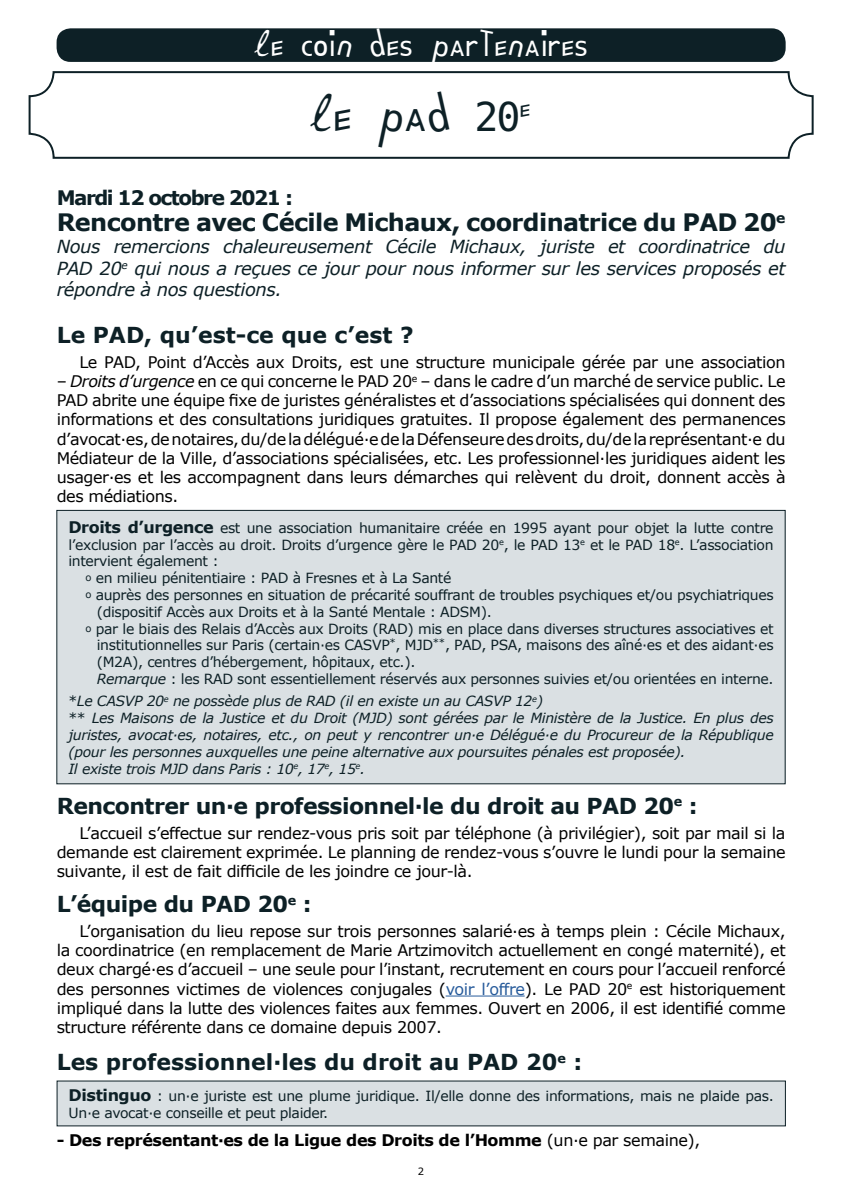
<style>
.page{position:relative;width:842px;height:1191px;background:#fff}
.page>*{position:absolute;margin:0;border:0;box-sizing:border-box;transform-origin:0 0}
.t1{font:40px "Eido";color:#0d2026}
.t2{font:28px "Eido";color:#fff}
.t3{font:700 24px "Verdana";letter-spacing:-.025em;color:#0d2026}
.t4{font:700 22px "Verdana";letter-spacing:-.025em;color:#0d2026}
.t5{font:700 22px "Verdana";color:#0d2026}
.t6{font:700 20px "Verdana";letter-spacing:-.075em;color:#0d2026}
.t7{font:italic 18px/21.6px "Verdana";letter-spacing:-.025em;color:#0d2026;text-align:justify}
.t8{font:16px/19.2px "Verdana";letter-spacing:-.025em;color:#000;text-align:justify}
.t9{font:700 16px "Verdana";letter-spacing:-.025em;color:#000}
.t10{font:14px/16.8px "Verdana";letter-spacing:-.025em;color:#0d2026}
.t11{font:italic 14px/16.8px "Verdana";letter-spacing:-.025em;color:#0d2026}
.t12{font:10px "Verdana";color:#000}
.s1{font-style:italic}
.s2{font-weight:700;font-size:16px}
.s3{font-size:10px}
.s4{font-style:normal}
.s5{color:#275b9b}
.s6{font-weight:400}
</style>
<div class="page">
<div style="left:57px;top:28px;width:729px;height:34px;background:#0d2026;border-radius:14px"></div>
<div style="left:29px;top:71px;width:785px;height:88px;border:2px solid #0d2026;border-radius:24px"></div>
<hr style="left:446px;top:995px;width:79px;height:1px;background:#275b9b">
<div style="left:57px;top:510px;width:728px;height:274px;background:#dae0e3"></div>
<div style="left:57px;top:510px;width:728px;height:274px;border:1px solid #0d2026"></div>
<div style="left:57px;top:1081px;width:728px;height:44px;background:#dae0e3"></div>
<h2 class="t2" style="left:253px;top:20px;width:336px">le coin des partenaires</h2>
<h1 class="t1" style="left:308px;top:79px;width:224px">le pad 20<sup>e</sup></h1>
<p class="t6" style="left:57px;top:185px;width:238px">Mardi 12 octobre 2021 :</p>
<h3 class="t3" style="left:57px;top:207px;width:730px">Rencontre avec Cécile Michaux, coordinatrice du PAD 20<sup>e</sup></h3>
<p class="t7" style="left:57px;top:236px;width:730px">Nous remercions chaleureusement Cécile Michaux, juriste et coordinatrice du PAD 20<sup>e</sup> qui nous a reçues ce jour pour nous informer sur les services proposés et répondre à nos questions.</p>
<h3 class="t5" style="left:57px;top:320px;width:358px">Le PAD, qu’est-ce que c’est ?</h3>
<p class="t8" style="left:79px;top:353px;width:708px">Le PAD, Point d’Accès aux Droits, est une structure municipale gérée par une association</p>
<p class="t8" style="left:57px;top:372px;width:730px">– <span class="s1">Droits d’urgence</span> en ce qui concerne le PAD 20<sup>e</sup> – dans le cadre d’un marché de service public. Le PAD abrite une équipe fixe de juristes généralistes et d’associations spécialisées qui donnent des informations et des consultations juridiques gratuites. Il propose également des permanences d’avocat·es, de notaires, du/de la délégué·e de la Défenseure des droits, du/de la représentant·e du Médiateur de la Ville, d’associations spécialisées, etc. Les professionnel·les juridiques aident les usager·es et les accompagnent dans leurs démarches qui relèvent du droit, donnent accès à des médiations.</p>
<p class="t10" style="left:68px;top:519px;width:707px"><span class="s2">Droits d’urgence</span> est une association humanitaire créée en 1995 ayant pour objet la lutte contre</p>
<p class="t10" style="left:68px;top:536px;width:707px">l’exclusion par l’accès au droit. Droits d’urgence gère le PAD 20<sup>e</sup>, le PAD 13<sup>e</sup> et le PAD 18<sup>e</sup>. L’association</p>
<p class="t10" style="left:68px;top:553px;width:152px">intervient également :</p>
<p class="t10" style="left:85px;top:570px;width:367px"><span class="s3">o</span> en milieu pénitentiaire : PAD à Fresnes et à La Santé</p>
<p class="t10" style="left:85px;top:586px;width:690px"><span class="s3">o</span> auprès des personnes en situation de précarité souffrant de troubles psychiques et/ou psychiatriques</p>
<p class="t10" style="left:97px;top:603px;width:396px">(dispositif Accès aux Droits et à la Santé Mentale : ADSM).</p>
<p class="t10" style="left:85px;top:620px;width:690px"><span class="s3">o</span> par le biais des Relais d’Accès aux Droits (RAD) mis en place dans diverses structures associatives et</p>
<p class="t10" style="left:97px;top:637px;width:678px">institutionnelles sur Paris (certain·es CASVP<sup>*</sup>, MJD<sup>**</sup>, PAD, PSA, maisons des aîné·es et des aidant·es</p>
<p class="t10" style="left:97px;top:654px;width:320px">(M2A), centres d’hébergement, hôpitaux, etc.).</p>
<p class="t10" style="left:97px;top:670px;width:678px"><span class="s1">Remarque</span> : les RAD sont essentiellement réservés aux personnes suivies et/ou orientées en interne.</p>
<p class="t11" style="left:68px;top:693px;width:707px"><span class="s4">*</span>Le CASVP 20<sup>e</sup> ne possède plus de RAD (il en existe un au CASVP 12<sup>e</sup>)<br><span class="s4">**</span> Les Maisons de la Justice et du Droit (MJD) sont gérées par le Ministère de la Justice. En plus des juristes, avocat·es, notaires, etc., on peut y rencontrer un·e Délégué·e du Procureur de la République (pour les personnes auxquelles une peine alternative aux poursuites pénales est proposée).<br>Il existe trois MJD dans Paris : 10<sup>e</sup>, 17<sup>e</sup>, 15<sup>e</sup>.</p>
<h3 class="t4" style="left:57px;top:791px;width:642px">Rencontrer un·e professionnel·le du droit au PAD 20<sup>e</sup> :</h3>
<p class="t8" style="left:57px;top:823px;width:730px;text-indent:23px">L’accueil s’effectue sur rendez-vous pris soit par téléphone (à privilégier), soit par mail si la demande est clairement exprimée. Le planning de rendez-vous s’ouvre le lundi pour la semaine suivante, il est de fait difficile de les joindre ce jour-là.</p>
<h3 class="t4" style="left:57px;top:889px;width:256px">L’équipe du PAD 20<sup>e</sup> :</h3>
<p class="t8" style="left:57px;top:921px;width:730px;text-indent:23px">L’organisation du lieu repose sur trois personnes salarié·es à temps plein : Cécile Michaux, la coordinatrice (en remplacement de Marie Artzimovitch actuellement en congé maternité), et deux chargé·es d’accueil – une seule pour l’instant, recrutement en cours pour l’accueil renforcé des personnes victimes de violences conjugales (<span class="s5">voir l’offre</span>). Le PAD 20<sup>e</sup> est historiquement impliqué dans la lutte des violences faites aux femmes. Ouvert en 2006, il est identifié comme structure référente dans ce domaine depuis 2007.</p>
<h3 class="t5" style="left:57px;top:1048px;width:527px">Les professionnel·les du droit au PAD 20<sup>e</sup> :</h3>
<p class="t10" style="left:69px;top:1087px;width:707px"><span class="s2">Distinguo</span> : un·e juriste est une plume juridique. Il/elle donne des informations, mais ne plaide pas.<br>Un·e avocat·e conseille et peut plaider.</p>
<p class="t9" style="left:57px;top:1129px;width:645px">- Des représentant·es de la Ligue des Droits de l’Homme <span class="s6">(un·e par semaine),</span></p>
<p class="t12" style="left:418px;top:1164px;width:8px">2</p>
</div>
